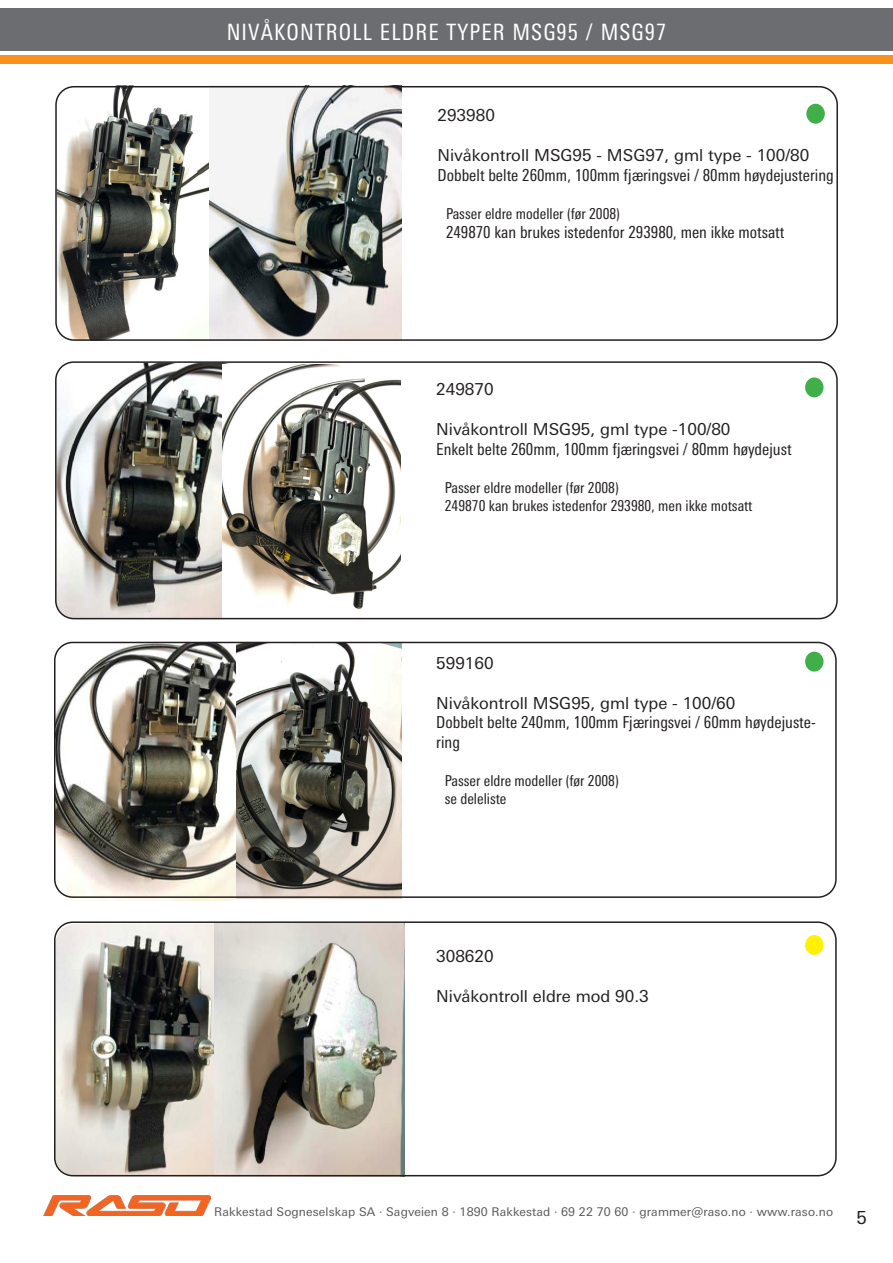
<style>
.page{position:relative;width:893px;height:1263px;background:#fff}
.page>*{position:absolute;margin:0;border:0;box-sizing:border-box;transform-origin:0 0}
.titel_fut{font:condensed 22.5px "Univers Next Pro";letter-spacing:.05em;color:#fff}
.t1{font:18px "Univers Next Pro";color:#231f20}
.t2{font:condensed 16.5px/19.8px "Univers Next Pro";color:#231f20}
.t3{font:16.5px "Univers Next Pro";color:#231f20}
.t4{font:condensed 15px "Univers Next Pro";color:#231f20}
.t5{font:12px "Univers Next Pro";letter-spacing:.01em;color:#57585a}
</style>
<div class="page">
<img style="left:55px;top:924px;width:160px;height:252px">
<img style="left:215px;top:924px;width:189px;height:249px">
<img style="left:58px;top:85px;width:152px;height:253px">
<img style="left:210px;top:85px;width:191px;height:253px">
<img style="left:56px;top:364px;width:167px;height:255px">
<img style="left:223px;top:364px;width:177px;height:245px">
<img style="left:55px;top:642px;width:194px;height:259px">
<img style="left:237px;top:645px;width:164px;height:250px">
<div style="left:54px;top:921px;width:783px;height:255px;border:2px solid #231f20;border-radius:18px"></div>
<div style="left:54px;top:642px;width:783px;height:256px;border:2px solid #231f20;border-radius:18px"></div>
<div style="left:55px;top:361px;width:783px;height:258px;border:2px solid #231f20;border-radius:18px"></div>
<div style="left:55px;top:86px;width:783px;height:255px;border:2px solid #231f20;border-radius:18px"></div>
<div style="left:806px;top:104px;width:19px;height:20px;background:#40ae49;border-radius:50%"></div>
<div style="left:805px;top:377px;width:18px;height:20px;background:#40ae49;border-radius:50%"></div>
<div style="left:805px;top:652px;width:18px;height:19px;background:#40ae49;border-radius:50%"></div>
<div style="left:805px;top:935px;width:18px;height:20px;background:#fff101;border-radius:50%"></div>
<div style="left:0;top:8px;width:893px;height:43px;background:#6c6d70"></div>
<div style="left:0;top:55px;width:893px;height:9px;background:#f7931d"></div>
<img style="left:44px;top:1195px;width:167px;height:21px">
<p class="titel_fut" style="left:227px;top:18px;width:441px">NIVÅKONTROLL ELDRE TYPER MSG95 / MSG97</p>
<p class="t3" style="left:437px;top:106px;width:59px">293980</p>
<p class="t3" style="left:437px;top:146px;width:373px">Nivåkontroll MSG95 - MSG97, gml type - 100/80</p>
<p class="t2" style="left:437px;top:165px;width:398px">Dobbelt belte 260mm, 100mm fjæringsvei / 80mm høydejustering</p>
<p class="t4" style="left:446px;top:205px;width:175px">Passer eldre modeller (før 2008)</p>
<p class="t2" style="left:446px;top:223px;width:340px">249870 kan brukes istedenfor 293980, men ikke motsatt</p>
<p class="t3" style="left:436px;top:380px;width:59px">249870</p>
<p class="t3" style="left:436px;top:420px;width:296px">Nivåkontroll MSG95, gml type -100/80</p>
<p class="t2" style="left:436px;top:439px;width:357px">Enkelt belte 260mm, 100mm fjæringsvei / 80mm høydejust</p>
<p class="t4" style="left:445px;top:478px;width:175px">Passer eldre modeller (før 2008)</p>
<p class="t4" style="left:445px;top:496px;width:309px">249870 kan brukes istedenfor 293980, men ikke motsatt</p>
<p class="t3" style="left:436px;top:654px;width:59px">599160</p>
<p class="t3" style="left:436px;top:693px;width:300px">Nivåkontroll MSG95, gml type - 100/60</p>
<p class="t2" style="left:436px;top:712px;width:381px">Dobbelt belte 240mm, 100mm Fjæringsvei / 60mm høydejuste&shy;ring</p>
<p class="t4" style="left:445px;top:772px;width:175px">Passer eldre modeller (før 2008)</p>
<p class="t4" style="left:445px;top:790px;width:63px">se deleliste</p>
<p class="t3" style="left:436px;top:947px;width:59px">308620</p>
<p class="t3" style="left:436px;top:986px;width:214px">Nivåkontroll eldre mod 90.3</p>
<p class="t5" style="left:214px;top:1205px;width:620px">Rakkestad Sogneselskap SA · Sagveien 8 · 1890 Rakkestad · 69 22 70 60 · grammer@raso.no · www.raso.no</p>
<p class="t1" style="left:856px;top:1207px;width:12px">5</p>
</div>
